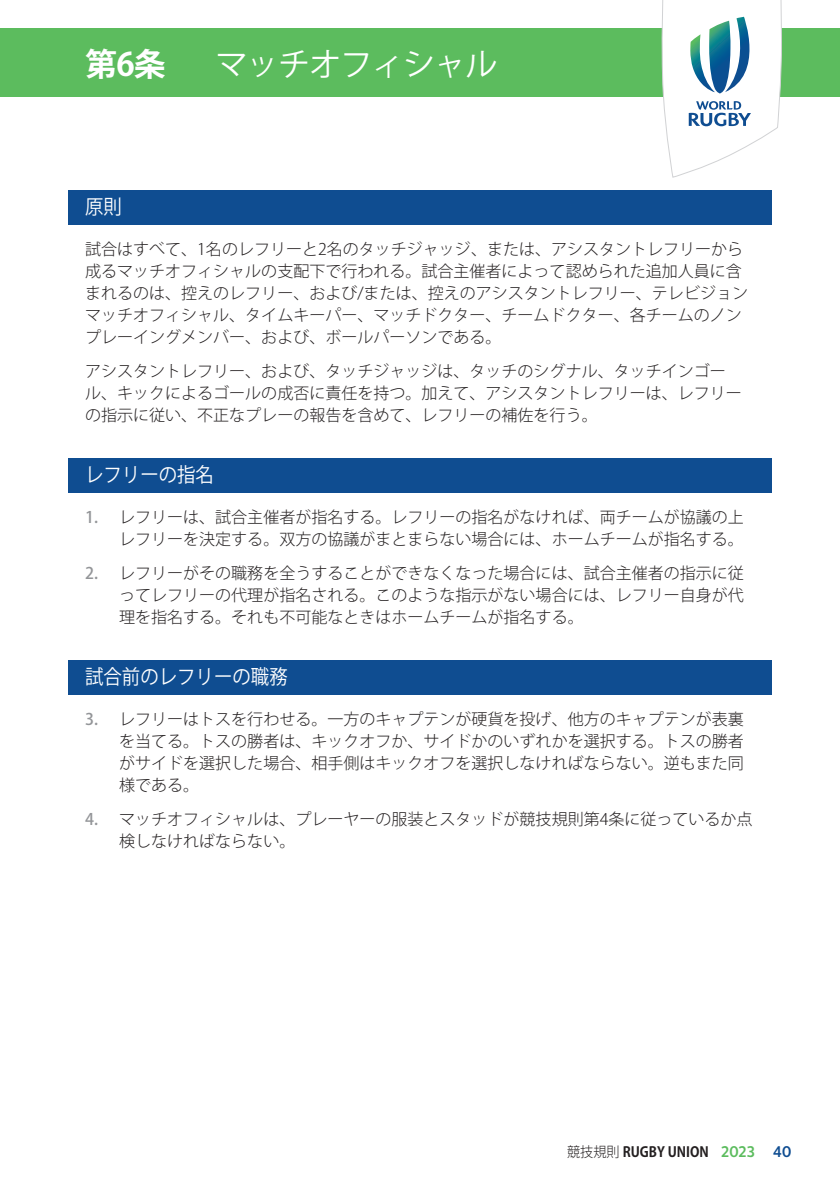
<style>
.page{position:relative;width:840px;height:1191px;background:#fff}
.page>*{position:absolute;margin:0;border:0;box-sizing:border-box;transform-origin:0 0}
.t1{font:32px "Koz Go Pro";letter-spacing:-.025em;color:#fff}
.t2{font:700 32px "Koz Go Pro";color:#fff}
.t3{font:20px "Koz Go Pro";color:#fff;scale:.92 1}
.t4{font:300 16px/22px "Koz Go Pro";color:#231f20}
.t5{font:700 14px "Koz Go Pro";color:#231f20;scale:.94 1}
.s1{font-weight:500;color:#939598}
.s2{font-weight:300}
.s3{font-family:"Webb Ellis Cup";font-size:16px;color:#5cbc5e}
.s4{font-family:"Webb Ellis Cup";font-size:16px;color:#0f4d91}
</style>
<div class="page">
<div style="left:0;top:28px;width:839px;height:68px;background:#5cbc5e"></div>
<svg style="left:661px;top:0;width:120px;height:178px"></svg>
<div style="left:68px;top:190px;width:703px;height:34px;background:#0f4d91"></div>
<div style="left:68px;top:458px;width:703px;height:34px;background:#0f4d91"></div>
<div style="left:68px;top:660px;width:703px;height:34px;background:#0f4d91"></div>
<h1 class="t2" style="left:85px;top:44px;width:82px">第6条</h1>
<h1 class="t1" style="left:215px;top:44px;width:283px">マッチオフィシャル</h1>
<p class="t3" style="left:85px;top:194px;width:41px">原則</p>
<p class="t4" style="left:85px;top:238px;width:664px">試合はすべて 、1名のレフリーと2名のタッチジャッジ 、または 、アシスタントレフリーから成るマッチオフィシャルの支配下で行われる 。試合主催者によって認められた追加人員に含まれるのは 、控えのレフリー 、および/または 、控えのアシスタントレフリー 、テレビジョンマッチオフィシャル 、タイムキーパー 、マッチドクター 、チームドクター 、各チームのノンプレーイングメンバー 、および 、ボールパーソンである 。</p>
<p class="t4" style="left:85px;top:360px;width:658px">アシスタントレフリー 、および 、タッチジャッジは 、タッチのシグナル 、タッチインゴール 、キックによるゴールの成否に責任を持つ 。加えて 、アシスタントレフリーは 、レフリーの指示に従い 、不正なプレーの報告を含めて 、レフリーの補佐を行う 。</p>
<p class="t3" style="left:85px;top:462px;width:141px">レフリーの指名</p>
<p class="t4" style="left:85px;top:506px;width:660px;text-align:right"><span class="s1">1.</span> レフリーは 、試合主催者が指名する 。レフリーの指名がなければ 、両チームが協議の上レフリーを決定する 。双方の協議がまとまらない場合には 、ホームチームが指名する 。</p>
<p class="t4" style="left:119px;top:562px;width:626px;text-align:justify;text-indent:-34px"><span class="s1">2.</span> レフリーがその職務を全うすることができなくなった場合には 、試合主催者の指示に従ってレフリーの代理が指名される 。このような指示がない場合には 、レフリー自身が代理を指名する 。それも不可能なときはホームチームが指名する 。</p>
<p class="t3" style="left:85px;top:664px;width:222px">試合前のレフリーの職務</p>
<p class="t4" style="left:119px;top:708px;width:626px;text-align:justify;text-indent:-34px"><span class="s1">3.</span> レフリーはトスを行わせる 。一方のキャプテンが硬貨を投げ 、他方のキャプテンが表裏を当てる 。トスの勝者は 、キックオフか 、サイドかのいずれかを選択する 。トスの勝者がサイドを選択した場合 、相手側はキックオフを選択しなければならない 。逆もまた同様である 。</p>
<p class="t4" style="left:119px;top:808px;width:634px;text-indent:-34px"><span class="s1">4.</span> マッチオフィシャルは 、プレーヤーの服装とスタッドが競技規則第4条に従っているか点検しなければならない 。</p>
<p class="t5" style="left:567px;top:1143px;width:240px"><span class="s2">競技規則</span> RUGBY UNION <span class="s3">2023</span> <span class="s4">40</span></p>
</div>
